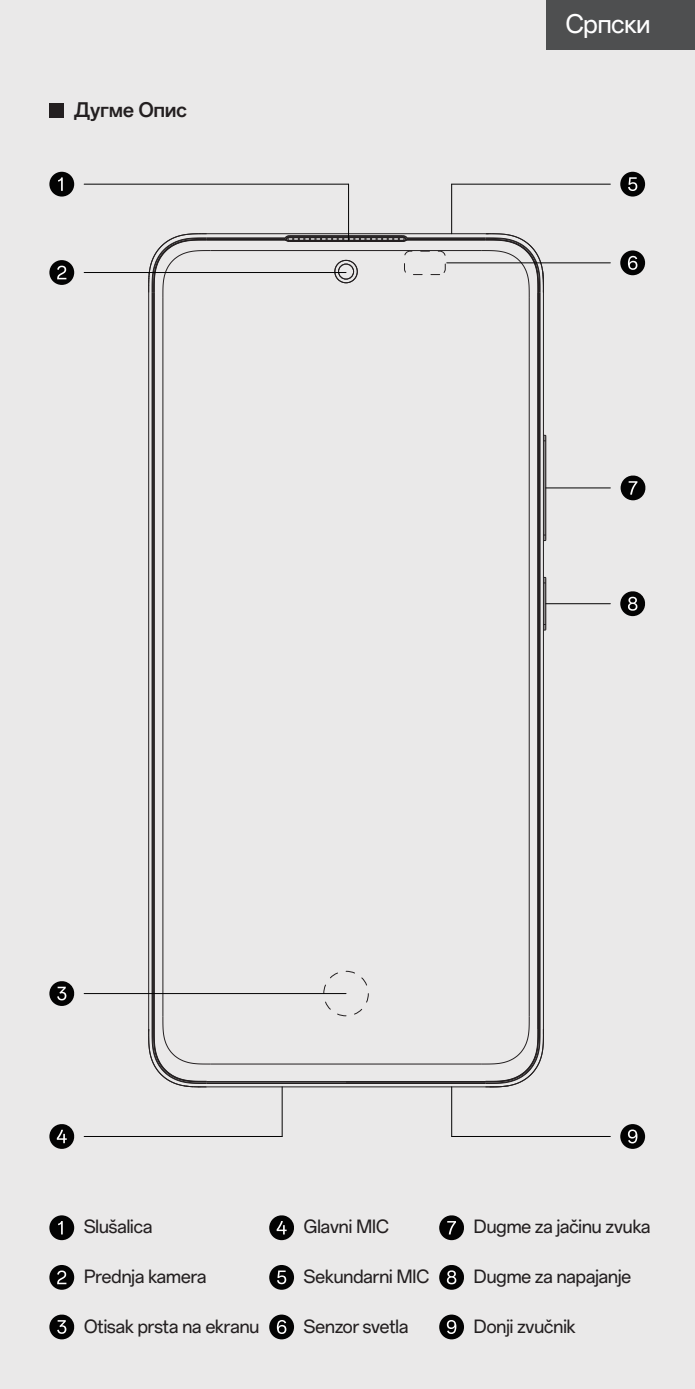
<style>
.page{position:relative;width:695px;height:1389px;background:#fff}
.page>*{position:absolute;margin:0;border:0;box-sizing:border-box;transform-origin:0 0}
.t1{font:24.5px "OPPO Sans";color:#fff}
.t2{font:700 19.25px "OPPO Sans";letter-spacing:.01em;color:#231f20}
.t3{font:17.5px "OPPO Sans";color:#231f20}
</style>
<div class="page">
<div style="left:0;top:0;width:694px;height:1389px;background:#eae9e9"></div>
<div style="left:49px;top:103px;width:15px;height:15px;background:#231f20"></div>
<div style="left:545px;top:0;width:149px;height:50px;background:#4e4f50"></div>
<svg style="left:334px;top:259px;width:24px;height:25px"></svg>
<hr style="left:210px;top:1063px;width:271px;height:2px;background:#231f20">
<hr style="left:162px;top:298px;width:1px;height:719px;background:#231f20">
<hr style="left:210px;top:250px;width:271px;height:1px;background:#231f20">
<hr style="left:206px;top:1086px;width:283px;height:1px;background:#231f20">
<hr style="left:206px;top:1082px;width:279px;height:2px;background:#231f20">
<hr style="left:206px;top:1081px;width:279px;height:1px;background:#231f20">
<hr style="left:151px;top:292px;width:2px;height:737px;background:#231f20">
<hr style="left:148px;top:285px;width:1px;height:744px;background:#231f20">
<hr style="left:153px;top:292px;width:1px;height:737px;background:#231f20">
<hr style="left:154px;top:292px;width:1px;height:737px;background:#231f20">
<hr style="left:408px;top:239px;width:77px;height:2px;background:#231f20">
<hr style="left:206px;top:239px;width:78px;height:2px;background:#231f20">
<hr style="left:407px;top:237px;width:78px;height:2px;background:#231f20">
<hr style="left:206px;top:237px;width:78px;height:2px;background:#231f20">
<hr style="left:201px;top:233px;width:284px;height:1px;background:#231f20">
<div style="left:334px;top:260px;width:23px;height:23px;border:1px solid #231f20;border-radius:50%"></div>
<div style="left:338px;top:264px;width:16px;height:16px;border:1px solid #231f20;border-radius:50%"></div>
<svg style="left:148px;top:1016px;width:63px;height:72px"></svg>
<svg style="left:148px;top:233px;width:63px;height:66px"></svg>
<svg style="left:481px;top:233px;width:65px;height:855px"></svg>
<svg style="left:283px;top:235px;width:126px;height:7px"></svg>
<div style="left:404px;top:251px;width:41px;height:24px;border:1px dashed #231f20;border-radius:6px"></div>
<div style="left:323px;top:971px;width:46px;height:45px;border:1px dashed #231f20;border-radius:22px"></div>
<hr style="left:348px;top:184px;width:1px;height:56px;background:#030303">
<hr style="left:451px;top:184px;width:1px;height:50px;background:#030303">
<hr style="left:281px;top:1087px;width:2px;height:49px;background:#030303">
<hr style="left:451px;top:1087px;width:1px;height:49px;background:#030303">
<div style="left:49px;top:172px;width:25px;height:25px;background:#030303;border-radius:50%"></div>
<svg style="left:58px;top:177px;width:5px;height:14px"></svg>
<div style="left:49px;top:260px;width:25px;height:25px;background:#030303;border-radius:50%"></div>
<svg style="left:57px;top:266px;width:9px;height:13px"></svg>
<svg style="left:49px;top:981px;width:26px;height:25px"></svg>
<svg style="left:620px;top:475px;width:26px;height:25px"></svg>
<div style="left:620px;top:1124px;width:25px;height:25px;background:#030303;border-radius:50%"></div>
<svg style="left:627px;top:1129px;width:10px;height:14px"></svg>
<svg style="left:620px;top:591px;width:26px;height:25px"></svg>
<svg style="left:49px;top:1124px;width:26px;height:25px"></svg>
<div style="left:620px;top:172px;width:25px;height:25px;background:#030303;border-radius:50%"></div>
<svg style="left:628px;top:177px;width:9px;height:14px"></svg>
<div style="left:620px;top:250px;width:25px;height:25px;background:#030303;border-radius:50%"></div>
<svg style="left:627px;top:256px;width:10px;height:14px"></svg>
<hr style="left:84px;top:184px;width:264px;height:1px;background:#030303">
<hr style="left:451px;top:184px;width:159px;height:1px;background:#030303">
<hr style="left:446px;top:262px;width:164px;height:1px;background:#030303">
<hr style="left:545px;top:487px;width:65px;height:2px;background:#030303">
<hr style="left:545px;top:603px;width:65px;height:1px;background:#030303">
<hr style="left:451px;top:1136px;width:159px;height:1px;background:#030303">
<hr style="left:84px;top:272px;width:262px;height:1px;background:#030303">
<hr style="left:84px;top:993px;width:262px;height:1px;background:#030303">
<hr style="left:84px;top:1136px;width:198px;height:1px;background:#030303">
<div style="left:49px;top:1215px;width:25px;height:25px;background:#030303;border-radius:50%"></div>
<svg style="left:58px;top:1221px;width:5px;height:13px"></svg>
<div style="left:49px;top:1265px;width:25px;height:25px;background:#030303;border-radius:50%"></div>
<svg style="left:57px;top:1270px;width:9px;height:14px"></svg>
<svg style="left:49px;top:1314px;width:26px;height:25px"></svg>
<svg style="left:439px;top:1215px;width:25px;height:25px"></svg>
<div style="left:439px;top:1315px;width:25px;height:24px;background:#030303;border-radius:50%"></div>
<svg style="left:447px;top:1320px;width:9px;height:14px"></svg>
<svg style="left:439px;top:1265px;width:25px;height:25px"></svg>
<svg style="left:269px;top:1215px;width:25px;height:25px"></svg>
<div style="left:269px;top:1265px;width:25px;height:25px;background:#030303;border-radius:50%"></div>
<svg style="left:277px;top:1270px;width:9px;height:14px"></svg>
<div style="left:269px;top:1315px;width:25px;height:24px;background:#030303;border-radius:50%"></div>
<svg style="left:277px;top:1320px;width:9px;height:14px"></svg>
<p class="t2" style="left:74px;top:94px;width:114px">Дугме Опис</p>
<h1 class="t1" style="left:565px;top:3px;width:86px">Српски</h1>
<p class="t3" style="left:84px;top:1212px;width:70px">Slušalica</p>
<p class="t3" style="left:84px;top:1262px;width:124px">Prednja kamera</p>
<p class="t3" style="left:84px;top:1312px;width:177px">Otisak prsta na ekranu</p>
<p class="t3" style="left:304px;top:1212px;width:86px">Glavni MIC</p>
<p class="t3" style="left:304px;top:1262px;width:127px">Sekundarni MIC</p>
<p class="t3" style="left:304px;top:1312px;width:106px">Senzor svetla</p>
<p class="t3" style="left:474px;top:1212px;width:178px">Dugme za jačinu zvuka</p>
<p class="t3" style="left:474px;top:1262px;width:158px">Dugme za napajanje</p>
<p class="t3" style="left:474px;top:1312px;width:103px">Donji zvučnik</p>
</div>
